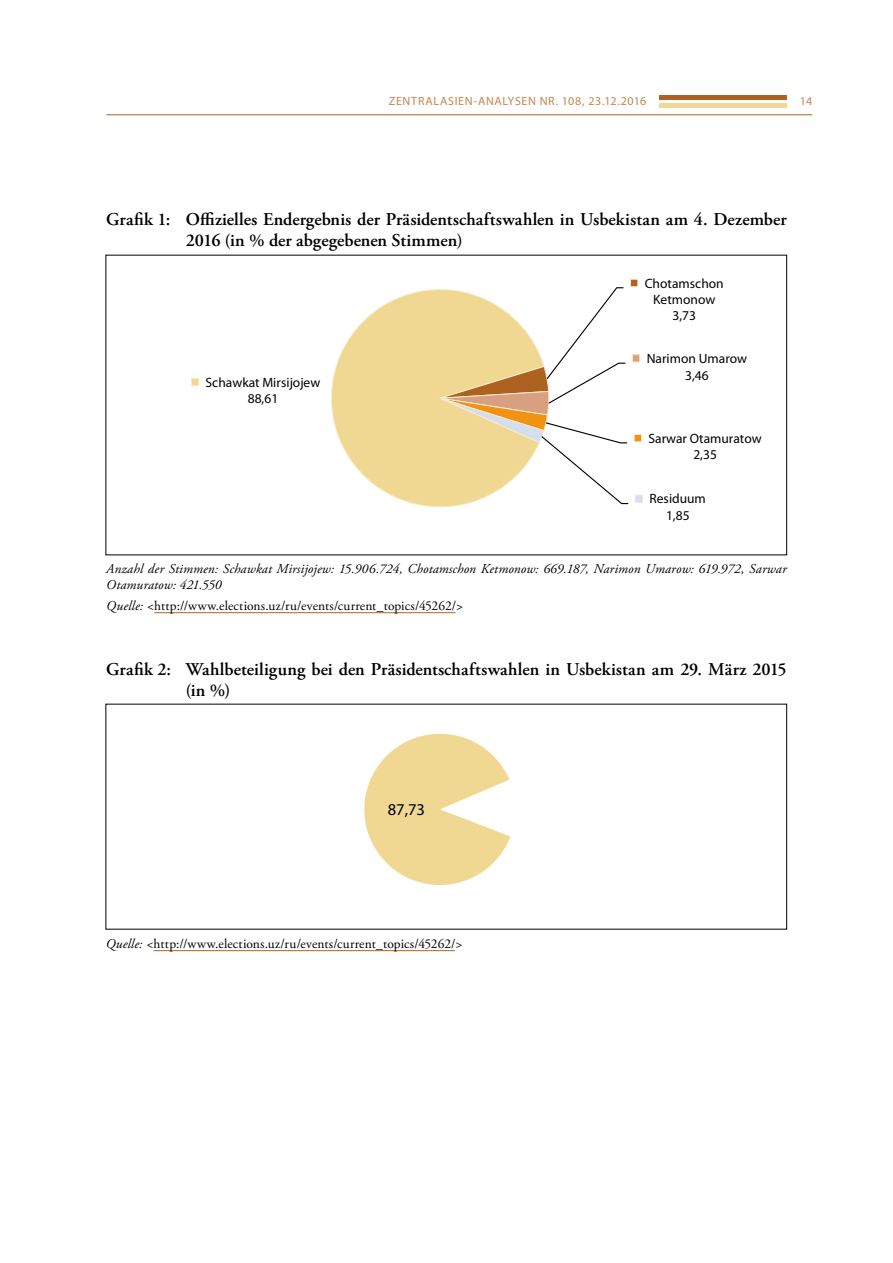
<style>
.page{position:relative;width:893px;height:1263px;background:#fff}
.page>*{position:absolute;margin:0;border:0;box-sizing:border-box;transform-origin:0 0}
.t1{font:600 18px/21.6px "Adobe Garamond Pro";color:#000}
.t2{font:16.5px "Myriad Pro";color:#000}
.t3{font:13.5px "Adobe Garamond Pro";letter-spacing:.01em;color:#000}
.t4{font:italic 13.5px/16.2px "Adobe Garamond Pro";letter-spacing:.01em;color:#000}
.t5{font:13.5px/16.4px "Myriad Pro";color:#000;text-align:center}
.t6{font:12px "Myriad Pro";letter-spacing:.05em;color:#c18654}
.s1{font-style:italic}
</style>
<div class="page">
<div style="left:659px;top:103px;width:128px;height:5px;background:#f0d892"></div>
<hr style="left:659px;top:96px;width:128px;height:4px;background:#ae6221">
<hr style="left:106px;top:114px;width:706px;height:1px;background:#ae6221">
<svg style="left:331px;top:289px;width:131px;height:219px"></svg>
<svg style="left:434px;top:287px;width:195px;height:218px"></svg>
<div style="left:191px;top:378px;width:8px;height:8px;background:#f0d892"></div>
<div style="left:191px;top:378px;width:8px;height:8px;border:1px solid #f8eccc"></div>
<div style="left:630px;top:279px;width:8px;height:8px;background:#ae6221"></div>
<div style="left:630px;top:279px;width:8px;height:8px;border:1px solid #f8eccc"></div>
<div style="left:632px;top:355px;width:8px;height:7px;background:#d8a080"></div>
<div style="left:632px;top:354px;width:8px;height:8px;border:1px solid #f8eccc"></div>
<div style="left:634px;top:434px;width:7px;height:8px;background:#f19213"></div>
<div style="left:634px;top:434px;width:8px;height:8px;border:1px solid #f8eccc"></div>
<div style="left:635px;top:495px;width:8px;height:7px;background:#d4deee"></div>
<div style="left:635px;top:495px;width:8px;height:8px;border:1px solid #f8eccc"></div>
<hr style="left:154px;top:612px;width:301px;height:1px;background:#ae6221">
<svg style="left:364px;top:733px;width:146px;height:152px"></svg>
<hr style="left:154px;top:950px;width:301px;height:1px;background:#ae6221">
<p class="t6" style="left:389px;top:94px;width:259px">ZENTRALASIEN-ANALYSEN NR. 108, 23.12.2016</p>
<p class="t6" style="left:800px;top:94px;width:14px">14</p>
<p class="t1" style="left:186px;top:208px;width:602px;text-indent:-80px">Grafik 1: Offizielles Endergebnis der Präsidentschaftswahlen in Usbekistan am 4. Dezember<br>2016 (in % der abgegebenen Stimmen)</p>
<p class="t5" style="left:206px;top:374px;width:116px">Schawkat Mirsijojew<br>88,61</p>
<p class="t5" style="left:645px;top:275px;width:81px">Chotamschon<br>Ketmonow<br>3,73</p>
<p class="t5" style="left:647px;top:350px;width:102px">Narimon Umarow<br>3,46</p>
<p class="t5" style="left:649px;top:430px;width:115px">Sarwar Otamuratow<br>2,35</p>
<p class="t5" style="left:650px;top:491px;width:58px">Residuum<br>1,85</p>
<p class="t4" style="left:106px;top:561px;width:682px">Anzahl der Stimmen: Schawkat Mirsijojew: 15.906.724, Chotamschon Ketmonow: 669.187, Narimon Umarow: 619.972, Sarwar<br>Otamuratow: 421.550</p>
<p class="t3" style="left:106px;top:597px;width:358px"><span class="s1">Quelle: &lt;</span>http://www.elections.uz/ru/events/current_topics/45262/<span class="s1">&gt;</span></p>
<p class="t1" style="left:186px;top:658px;width:602px;text-indent:-80px">Grafik 2: Wahlbeteiligung bei den Präsidentschaftswahlen in Usbekistan am 29. März 2015 (in %)</p>
<p class="t2" style="left:388px;top:800px;width:39px">87,73</p>
<p class="t3" style="left:106px;top:935px;width:358px"><span class="s1">Quelle: &lt;</span>http://www.elections.uz/ru/events/current_topics/45262/<span class="s1">&gt;</span></p>
</div>
